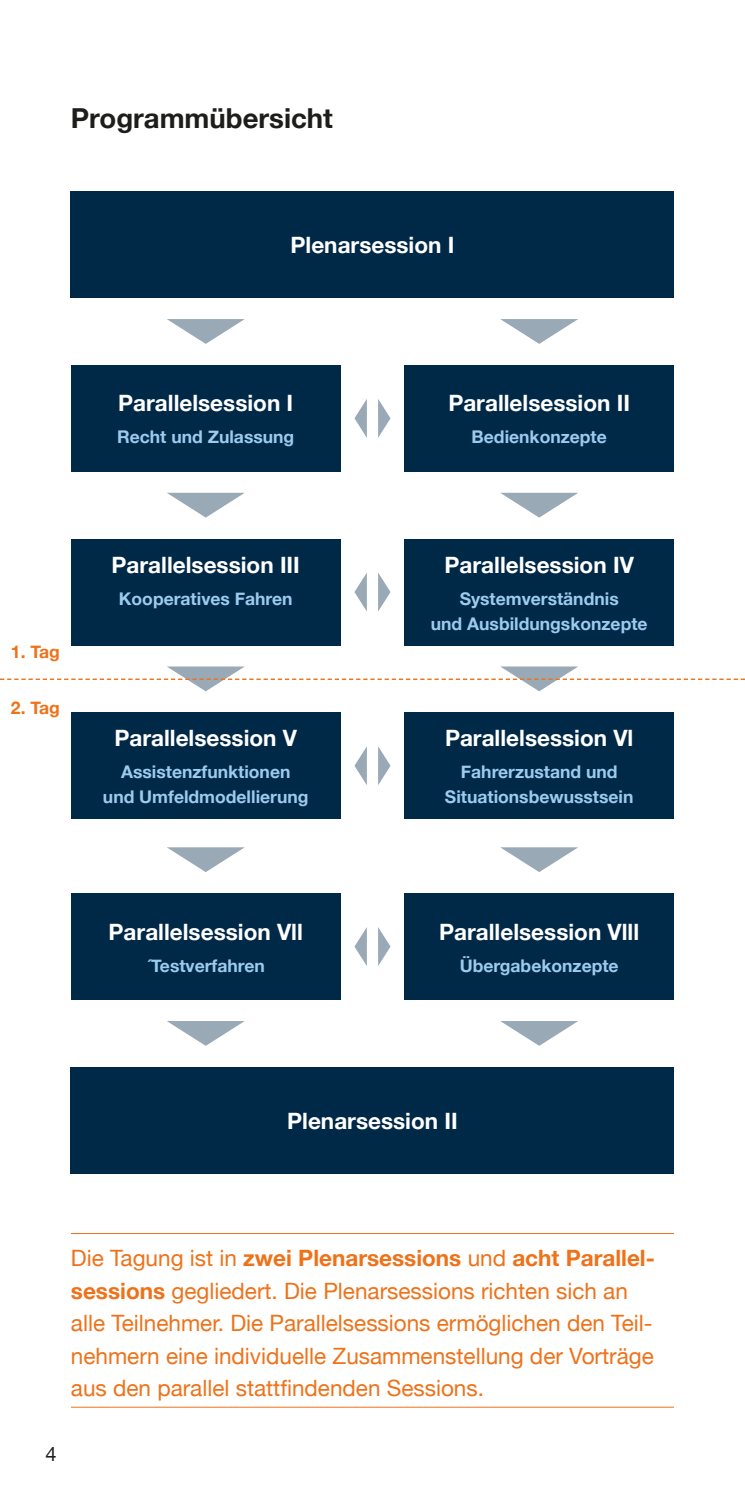
<style>
.page{position:relative;width:745px;height:1489px;background:#fff}
.page>*{position:absolute;margin:0;border:0;box-sizing:border-box;transform-origin:0 0}
.t1{font:700 27.5px "Helvetica Neue";color:#1d1d1b}
.t2{font:22.5px/32.5px "Helvetica Neue";color:#ee7219}
.t3{font:700 22.5px "Helvetica Neue";color:#fff}
.t4{font:20px "Helvetica Neue";color:#1d1d1b}
.t5{font:700 17.5px/25px "Helvetica Neue";color:#9dcbee;text-align:center}
.t6{font:700 17.5px "Helvetica Neue";letter-spacing:-.055em;color:#ee7219}
.s1{font-weight:700}
</style>
<div class="page">
<hr style="left:71px;top:1232px;width:602px;height:1px;background:#ee7219">
<hr style="left:71px;top:1406px;width:602px;height:1px;background:#ee7219">
<div style="left:71px;top:191px;width:602px;height:107px;background:#002847"></div>
<div style="left:71px;top:365px;width:269px;height:106px;background:#002847"></div>
<div style="left:404px;top:365px;width:269px;height:106px;background:#002847"></div>
<div style="left:71px;top:539px;width:269px;height:106px;background:#002847"></div>
<div style="left:404px;top:539px;width:269px;height:106px;background:#002847"></div>
<div style="left:71px;top:712px;width:269px;height:107px;background:#002847"></div>
<div style="left:404px;top:712px;width:269px;height:107px;background:#002847"></div>
<svg style="left:167px;top:319px;width:77px;height:25px"></svg>
<svg style="left:500px;top:319px;width:78px;height:25px"></svg>
<svg style="left:167px;top:493px;width:77px;height:24px"></svg>
<svg style="left:501px;top:493px;width:77px;height:24px"></svg>
<svg style="left:167px;top:1021px;width:77px;height:24px"></svg>
<svg style="left:500px;top:1021px;width:78px;height:24px"></svg>
<svg style="left:378px;top:746px;width:12px;height:39px"></svg>
<svg style="left:354px;top:748px;width:12px;height:36px"></svg>
<div style="left:71px;top:893px;width:269px;height:106px;background:#002847"></div>
<div style="left:404px;top:893px;width:269px;height:106px;background:#002847"></div>
<svg style="left:167px;top:847px;width:77px;height:25px"></svg>
<svg style="left:500px;top:847px;width:78px;height:25px"></svg>
<svg style="left:378px;top:927px;width:12px;height:39px"></svg>
<svg style="left:354px;top:929px;width:12px;height:36px"></svg>
<div style="left:71px;top:1067px;width:602px;height:106px;background:#002847"></div>
<svg style="left:378px;top:399px;width:12px;height:39px"></svg>
<svg style="left:354px;top:400px;width:12px;height:36px"></svg>
<svg style="left:0;top:666px;width:744px;height:25px"></svg>
<svg style="left:378px;top:573px;width:12px;height:38px"></svg>
<svg style="left:354px;top:574px;width:12px;height:36px"></svg>
<p class="t1" style="left:71px;top:101px;width:263px">Programmübersicht</p>
<p class="t3" style="left:290px;top:231px;width:165px">Plenarsession I</p>
<p class="t6" style="left:11px;top:640px;width:50px">1. Tag</p>
<p class="t6" style="left:11px;top:697px;width:50px">2. Tag</p>
<p class="t3" style="left:118px;top:389px;width:176px">Parallelsession I</p>
<p class="t5" style="left:117px;top:424px;width:178px">Recht und Zulassung</p>
<p class="t3" style="left:111px;top:550px;width:190px">Parallelsession III</p>
<p class="t5" style="left:119px;top:585px;width:175px">Kooperatives Fahren</p>
<p class="t3" style="left:114px;top:724px;width:184px">Parallelsession V</p>
<p class="t5" style="left:103px;top:759px;width:207px">Assistenzfunktionen<br>und Umfeldmodellierung</p>
<p class="t3" style="left:108px;top:917px;width:196px">Parallelsession Vll</p>
<p class="t5" style="left:147px;top:952px;width:120px">´Testverfahren</p>
<p class="t3" style="left:448px;top:389px;width:183px">Parallelsession II</p>
<p class="t5" style="left:471px;top:424px;width:137px">Bedienkonzepte</p>
<p class="t3" style="left:444px;top:550px;width:191px">Parallelsession IV</p>
<p class="t5" style="left:430px;top:585px;width:218px">Systemverständnis<br>und Ausbildungskonzepte</p>
<p class="t3" style="left:444px;top:724px;width:190px">Parallelsession Vl</p>
<p class="t5" style="left:444px;top:759px;width:190px">Fahrerzustand und<br>Situationsbewusstsein</p>
<p class="t3" style="left:439px;top:917px;width:201px">Parallelsession Vlll</p>
<p class="t5" style="left:459px;top:952px;width:160px">Übergabekonzepte</p>
<p class="t3" style="left:287px;top:1106px;width:172px">Plenarsession II</p>
<p class="t2" style="left:71px;top:1241px;width:585px">Die Tagung ist in <span class="s1">zwei Plenarsessions</span> und <span class="s1">acht Parallel&shy;sessions</span> gegliedert. Die Plenarsessions richten sich an alle Teilnehmer. Die Parallelsessions ermöglichen den Teil&shy;nehmern eine individuelle Zusammenstellung der Vorträge aus den parallel stattfindenden Sessions.</p>
<p class="t4" style="left:46px;top:1442px;width:13px">4</p>
</div>
